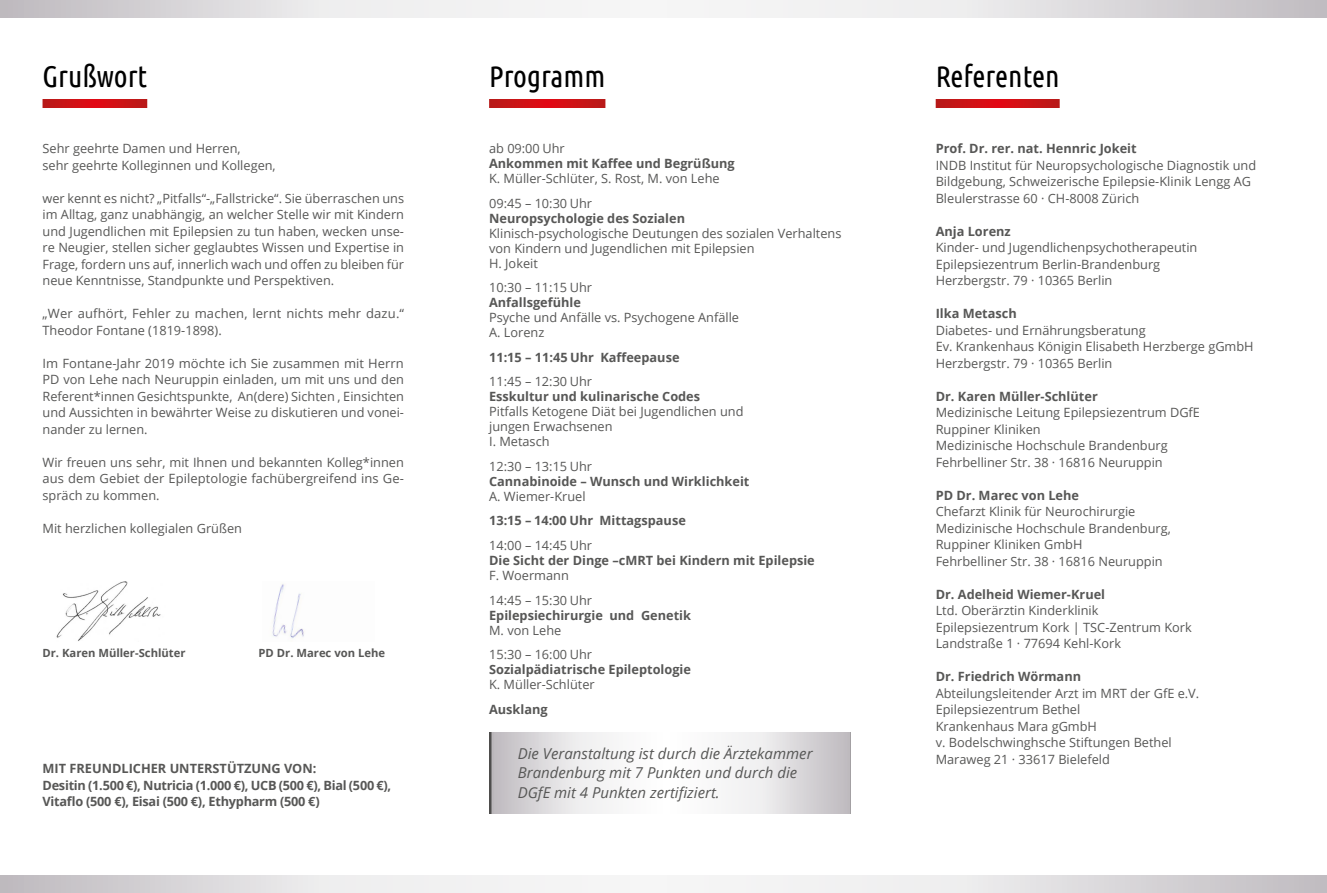
<style>
.page{position:relative;width:1327px;height:893px;background:#fff}
.page>*{position:absolute;margin:0;border:0;box-sizing:border-box;transform-origin:0 0}
.Headline_Einzeilig{font:30px "Ubuntu Condensed";color:#000}
.Fließtext{font:italic 15px/19.5px "Open Sans";color:#575756}
.Fließtext-2{font:12.75px/16.5px "Open Sans";color:#575756}
.Fließtext-3{font:700 12.75px/15px "Open Sans";color:#575756}
.Fließtext-4{font:700 12.75px/16.5px "Open Sans";letter-spacing:-.02em;color:#575756}
.Fließtext-5{font:700 11.25px "Open Sans";color:#575756}
.s1{font-weight:700}
.s2{font-weight:400}
</style>
<div class="page">
<svg style="left:0;top:0;width:1327px;height:17px"></svg>
<svg style="left:43px;top:99px;width:104px;height:9px"></svg>
<svg style="left:489px;top:99px;width:116px;height:9px"></svg>
<svg style="left:935px;top:99px;width:124px;height:9px"></svg>
<svg style="left:489px;top:733px;width:361px;height:80px"></svg>
<svg style="left:0;top:876px;width:1327px;height:17px"></svg>
<img style="left:56px;top:582px;width:105px;height:59px">
<img style="left:272px;top:584px;width:33px;height:55px">
<p class="Headline_Einzeilig" style="left:43px;top:58px;width:106px">Grußwort</p>
<p class="Fließtext-2" style="left:43px;top:140px;width:235px">Sehr geehrte Damen und Herren,<br>sehr geehrte Kolleginnen und Kollegen,</p>
<p class="Fließtext-2" style="left:43px;top:189px;width:363px;text-align:justify">wer kennt es nicht? „Pitfalls“-„Fallstricke“. Sie überraschen uns im Alltag, ganz unabhängig, an welcher Stelle wir mit Kindern und Jugendlichen mit Epilepsien zu tun haben, wecken unse&shy;re Neugier, stellen sicher geglaubtes Wissen und Expertise in Frage, fordern uns auf, innerlich wach und offen zu bleiben für neue Kenntnisse, Standpunkte und Perspektiven.</p>
<p class="Fließtext-2" style="left:43px;top:305px;width:363px">„Wer aufhört, Fehler zu machen, lernt nichts mehr dazu.“<br>Theodor Fontane (1819-1898).</p>
<p class="Fließtext-2" style="left:43px;top:354px;width:363px;text-align:justify">Im Fontane-Jahr 2019 möchte ich Sie zusammen mit Herrn PD von Lehe nach Neuruppin einladen, um mit uns und den Referent*innen Gesichtspunkte, An(dere) Sichten , Einsichten und Aussichten in bewährter Weise zu diskutieren und vonei&shy;nander zu lernen.</p>
<p class="Fließtext-2" style="left:43px;top:453px;width:363px;text-align:justify">Wir freuen uns sehr, mit Ihnen und bekannten Kolleg*innen aus dem Gebiet der Epileptologie fachübergreifend ins Ge&shy;spräch zu kommen.</p>
<p class="Fließtext-2" style="left:43px;top:519px;width:201px">Mit herzlichen kollegialen Grüßen</p>
<p class="Fließtext-5" style="left:43px;top:645px;width:144px">Dr. Karen Müller-Schlüter</p>
<p class="Fließtext-5" style="left:259px;top:645px;width:128px">PD Dr. Marec von Lehe</p>
<p class="Fließtext-3" style="left:43px;top:761px;width:275px">MIT FREUNDLICHER UNTERSTÜTZUNG VON:</p>
<p class="Fließtext-4" style="left:43px;top:777px;width:350px">Desitin (1.500 €), Nutricia (1.000 €), UCB (500 €), Bial (500 €),<br>Vitaflo (500 €), Eisai (500 €), Ethypharm (500 €)</p>
<p class="Headline_Einzeilig" style="left:489px;top:58px;width:118px">Programm</p>
<p class="Headline_Einzeilig" style="left:935px;top:58px;width:125px">Referenten</p>
<p class="Fließtext-2" style="left:489px;top:141px;width:247px;line-height:15px">ab 09:00 Uhr<br><span class="s1">Ankommen mit Kaffee und Begrüßung<br></span>K. Müller-Schlüter, S. Rost, M. von Lehe</p>
<p class="Fließtext-2" style="left:489px;top:195px;width:354px;line-height:15px">09:45 – 10:30 Uhr<br><span class="s1">Neuropsychologie des Sozialen<br></span>Klinisch-psychologische Deutungen des sozialen Verhaltens von Kindern und Jugendlichen mit Epilepsien<br>H. Jokeit</p>
<p class="Fließtext-2" style="left:489px;top:280px;width:251px;line-height:15px">10:30 – 11:15 Uhr<br><span class="s1">Anfallsgefühle<br></span>Psyche und Anfälle vs. Psychogene Anfälle<br>A. Lorenz</p>
<p class="Fließtext-3" style="left:489px;top:349px;width:192px">11:15 – 11:45 Uhr Kaffeepause</p>
<p class="Fließtext-2" style="left:489px;top:374px;width:256px;line-height:15px">11:45 – 12:30 Uhr<br><span class="s1">Esskultur und kulinarische Codes<br></span>Pitfalls Ketogene Diät bei Jugendlichen und jungen Erwachsenen<br>I. Metasch</p>
<p class="Fließtext-3" style="left:489px;top:458px;width:262px"><span class="s2">12:30 – 13:15 Uhr<br></span>Cannabinoide – Wunsch und Wirklichkeit<br><span class="s2">A. Wiemer-Kruel</span></p>
<p class="Fließtext-3" style="left:489px;top:513px;width:198px">13:15 – 14:00 Uhr Mittagspause</p>
<p class="Fließtext-3" style="left:489px;top:537px;width:327px"><span class="s2">14:00 – 14:45 Uhr<br></span>Die Sicht der Dinge –cMRT bei Kindern mit Epilepsie<br><span class="s2">F. Woermann</span></p>
<p class="Fließtext-3" style="left:489px;top:592px;width:203px"><span class="s2">14:45 – 15:30 Uhr<br></span>Epilepsiechirurgie und Genetik<br><span class="s2">M. von Lehe</span></p>
<p class="Fließtext-2" style="left:489px;top:647px;width:203px;line-height:15px">15:30 – 16:00 Uhr<br><span class="s1">Sozialpädiatrische Epileptologie<br></span>K. Müller-Schlüter</p>
<p class="Fließtext-3" style="left:489px;top:701px;width:60px">Ausklang</p>
<p class="Fließtext" style="left:518px;top:743px;width:296px">Die Veranstaltung ist durch die Ärztekammer<br>Brandenburg mit 7 Punkten und durch die<br>DGfE mit 4 Punkten zertifiziert.</p>
<p class="Fließtext-3" style="left:935px;top:141px;width:202px">Prof. Dr. rer. nat. Hennric Jokeit</p>
<p class="Fließtext-2" style="left:935px;top:156px;width:322px">INDB Institut für Neuropsychologische Diagnostik und<br>Bildgebung, Schweizerische Epilepsie-Klinik Lengg AG</p>
<p class="Fließtext-2" style="left:935px;top:189px;width:205px">Bleulerstrasse 60 · CH-8008 Zürich</p>
<p class="Fließtext-3" style="left:935px;top:223px;width:77px">Anja Lorenz</p>
<p class="Fließtext-2" style="left:935px;top:239px;width:263px">Kinder- und Jugendlichenpsychotherapeutin</p>
<p class="Fließtext-2" style="left:935px;top:255px;width:226px">Epilepsiezentrum Berlin-Brandenburg</p>
<p class="Fließtext-2" style="left:935px;top:272px;width:178px">Herzbergstr. 79 · 10365 Berlin</p>
<p class="Fließtext-3" style="left:935px;top:306px;width:83px">Ilka Metasch</p>
<p class="Fließtext-2" style="left:935px;top:321px;width:211px">Diabetes- und Ernährungsberatung</p>
<p class="Fließtext-2" style="left:935px;top:338px;width:319px">Ev. Krankenhaus Königin Elisabeth Herzberge gGmbH</p>
<p class="Fließtext-2" style="left:935px;top:354px;width:178px">Herzbergstr. 79 · 10365 Berlin</p>
<p class="Fließtext-3" style="left:935px;top:388px;width:164px">Dr. Karen Müller-Schlüter</p>
<p class="Fließtext-2" style="left:935px;top:404px;width:266px">Medizinische Leitung Epilepsiezentrum DGfE<br>Ruppiner Kliniken</p>
<p class="Fließtext-2" style="left:935px;top:437px;width:233px">Medizinische Hochschule Brandenburg</p>
<p class="Fließtext-2" style="left:935px;top:453px;width:229px">Fehrbelliner Str. 38 · 16816 Neuruppin</p>
<p class="Fließtext-3" style="left:935px;top:487px;width:145px">PD Dr. Marec von Lehe</p>
<p class="Fließtext-2" style="left:935px;top:503px;width:201px">Chefarzt Klinik für Neurochirurgie</p>
<p class="Fließtext-2" style="left:935px;top:519px;width:237px">Medizinische Hochschule Brandenburg,<br>Ruppiner Kliniken GmbH</p>
<p class="Fließtext-2" style="left:935px;top:552px;width:229px">Fehrbelliner Str. 38 · 16816 Neuruppin</p>
<p class="Fließtext-3" style="left:935px;top:586px;width:171px">Dr. Adelheid Wiemer-Kruel</p>
<p class="Fließtext-2" style="left:935px;top:602px;width:164px">Ltd. Oberärztin Kinderklinik</p>
<p class="Fließtext-2" style="left:935px;top:618px;width:258px">Epilepsiezentrum Kork | TSC-Zentrum Kork</p>
<p class="Fließtext-2" style="left:935px;top:635px;width:187px">Landstraße 1 · 77694 Kehl-Kork</p>
<p class="Fließtext-3" style="left:935px;top:669px;width:147px">Dr. Friedrich Wörmann</p>
<p class="Fließtext-2" style="left:935px;top:684px;width:265px">Abteilungsleitender Arzt im MRT der GfE e.V.</p>
<p class="Fließtext-2" style="left:935px;top:701px;width:146px">Epilepsiezentrum Bethel</p>
<p class="Fließtext-2" style="left:935px;top:717px;width:163px">Krankenhaus Mara gGmbH</p>
<p class="Fließtext-2" style="left:935px;top:734px;width:238px">v. Bodelschwinghsche Stiftungen Bethel</p>
<p class="Fließtext-2" style="left:935px;top:750px;width:176px">Maraweg 21 · 33617 Bielefeld</p>
</div>
